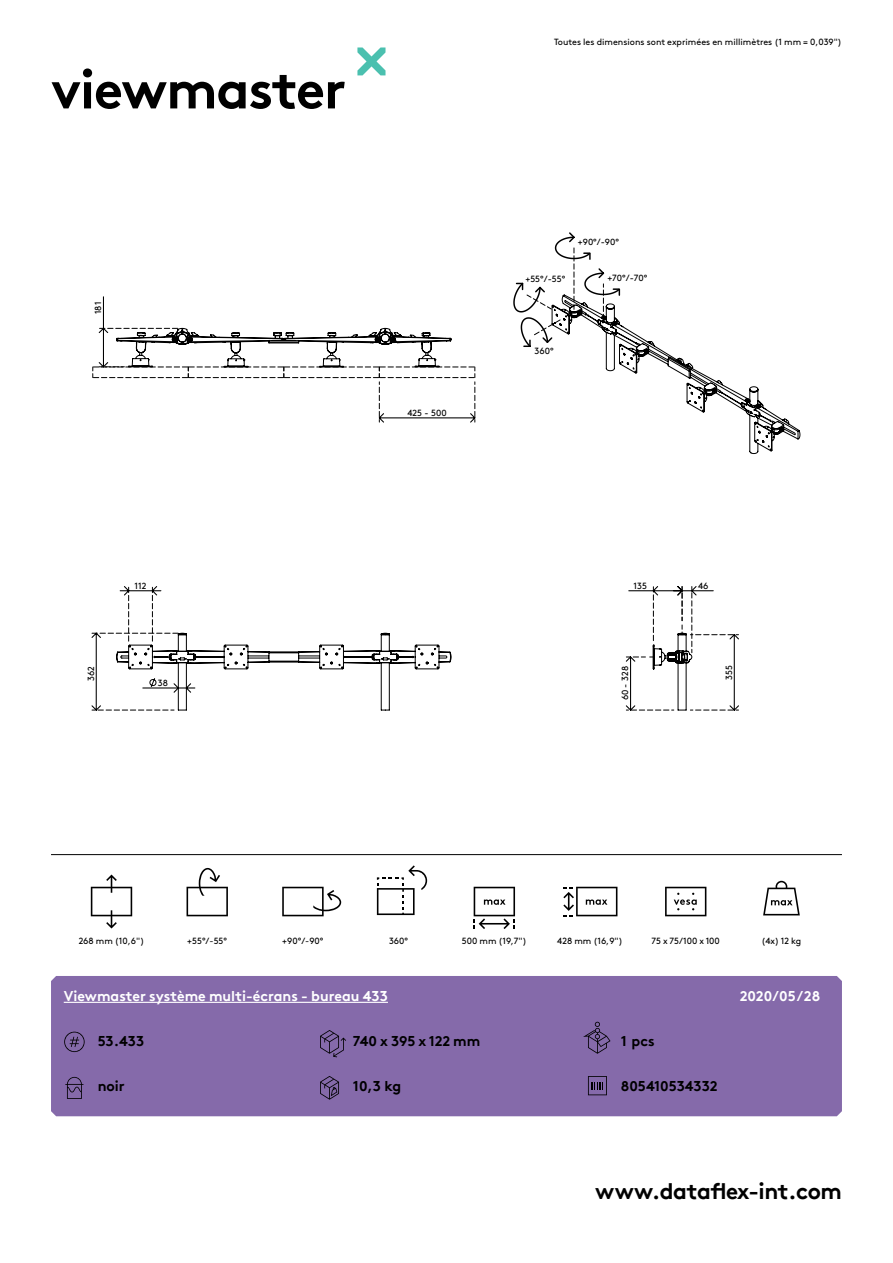
<style>
.page{position:relative;width:893px;height:1263px;background:#fff}
.page>*{position:absolute;margin:0;border:0;box-sizing:border-box;transform-origin:0 0}
.hoofdstuk{font:700 54px "Brown Pro TT";letter-spacing:-.02em;color:#000}
.t1{font:700 22.5px "Brown Pro TT";letter-spacing:-.02em;color:#000}
.t2{font:700 14.25px "Brown Pro TT";color:#fff}
.specificaties{font:700 14.25px "Brown Pro TT";color:#000}
.t3{font:9px "Brown";color:#000}
.t4{font:9px "Brown Pro TT Regular Alt";color:#000}
</style>
<div class="page">
<svg style="left:357px;top:47px;width:28px;height:28px"></svg>
<hr style="left:51px;top:854px;width:791px;height:1px;background:#000">
<svg style="left:91px;top:874px;width:41px;height:54px"></svg>
<svg style="left:187px;top:868px;width:41px;height:48px"></svg>
<svg style="left:282px;top:887px;width:59px;height:29px"></svg>
<svg style="left:377px;top:865px;width:50px;height:50px"></svg>
<svg style="left:474px;top:887px;width:41px;height:42px"></svg>
<svg style="left:563px;top:887px;width:54px;height:29px"></svg>
<svg style="left:665px;top:887px;width:41px;height:29px"></svg>
<svg style="left:763px;top:881px;width:37px;height:34px"></svg>
<div style="left:51px;top:976px;width:791px;height:140px;background:#856aaa"></div>
<svg style="left:91px;top:586px;width:361px;height:125px"></svg>
<svg style="left:92px;top:296px;width:384px;height:127px"></svg>
<svg style="left:513px;top:232px;width:288px;height:222px"></svg>
<svg style="left:625px;top:586px;width:114px;height:125px"></svg>
<svg style="left:64px;top:1032px;width:21px;height:20px"></svg>
<svg style="left:65px;top:1077px;width:18px;height:22px"></svg>
<svg style="left:320px;top:1030px;width:26px;height:27px"></svg>
<svg style="left:583px;top:1022px;width:27px;height:32px"></svg>
<svg style="left:320px;top:1076px;width:19px;height:24px"></svg>
<svg style="left:588px;top:1076px;width:19px;height:19px"></svg>
<hr style="left:64px;top:1002px;width:324px;height:1px;background:#fff">
<p class="hoofdstuk" style="left:51px;top:46px;width:297px">viewmaster</p>
<p class="t4" style="left:91px;top:314px;width:14px;rotate:-90deg">181</p>
<p class="t4" style="left:84px;top:681px;width:16px;rotate:-90deg">362</p>
<p class="t4" style="left:135px;top:578px;width:13px">112</p>
<p class="t4" style="left:158px;top:676px;width:12px">38</p>
<p class="t4" style="left:407px;top:406px;width:41px">425 - 500</p>
<p class="t3" style="left:554px;top:35px;width:289px">Toutes les dimensions sont exprimées en millimètres (1 mm = 0,039")</p>
<p class="t4" style="left:525px;top:272px;width:41px">+55°/-55°</p>
<p class="t4" style="left:578px;top:235px;width:43px">+90°/-90°</p>
<p class="t4" style="left:607px;top:271px;width:42px">+70°/-70°</p>
<p class="t4" style="left:535px;top:344px;width:21px">360°</p>
<p class="t4" style="left:634px;top:578px;width:15px">135</p>
<p class="t4" style="left:698px;top:578px;width:12px">46</p>
<p class="t4" style="left:618px;top:700px;width:36px;rotate:-90deg">60 - 328</p>
<p class="t4" style="left:722px;top:680px;width:16px;rotate:-90deg">355</p>
<p class="t3" style="left:79px;top:934px;width:67px">268 mm (10,6")</p>
<p class="t3" style="left:187px;top:934px;width:41px">+55°/-55°</p>
<p class="t3" style="left:282px;top:934px;width:43px">+90°/-90°</p>
<p class="t3" style="left:389px;top:934px;width:21px">360°</p>
<p class="t3" style="left:462px;top:934px;width:66px">500 mm (19,7")</p>
<p class="t3" style="left:557px;top:934px;width:67px">428 mm (16,9")</p>
<p class="t3" style="left:652px;top:934px;width:70px">75 x 75/100 x 100</p>
<p class="t3" style="left:761px;top:934px;width:41px">(4x) 12 kg</p>
<h3 class="t2" style="left:64px;top:985px;width:326px">Viewmaster système multi-écrans - bureau 433</h3>
<h3 class="t2" style="left:740px;top:985px;width:82px">2020/05/28</h3>
<h3 class="specificaties" style="left:98px;top:1029px;width:48px">53.433</h3>
<p class="specificaties" style="left:98px;top:1074px;width:29px">noir</p>
<p class="specificaties" style="left:353px;top:1029px;width:129px">740 x 395 x 122 mm</p>
<p class="specificaties" style="left:621px;top:1029px;width:35px">1 pcs</p>
<p class="specificaties" style="left:353px;top:1074px;width:50px">10,3 kg</p>
<h3 class="specificaties" style="left:621px;top:1074px;width:98px">805410534332</h3>
<h2 class="t1" style="left:595px;top:1173px;width:248px">www.dataflex-int.com</h2>
</div>
